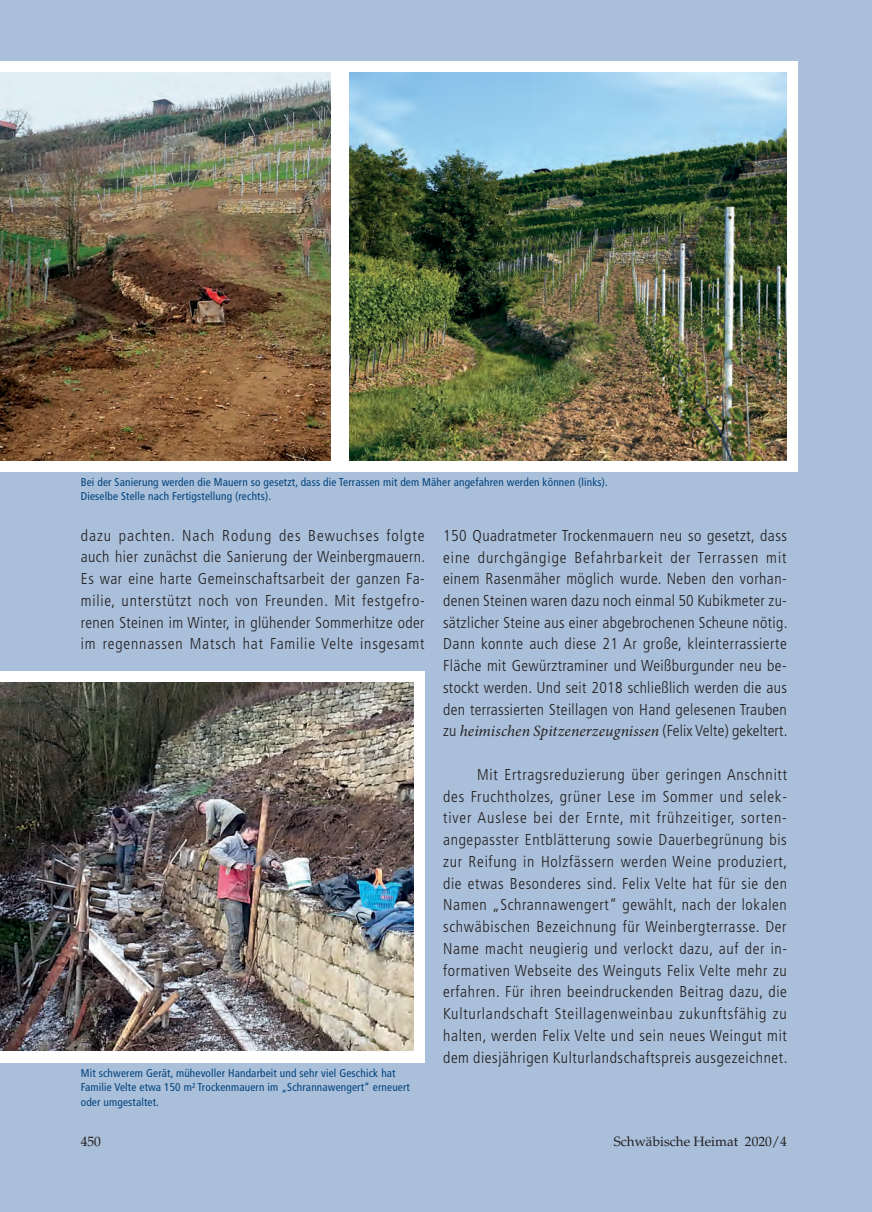
<style>
.page{position:relative;width:872px;height:1212px;background:#aabfda}
.page>*{position:absolute;margin:0;border:0;box-sizing:border-box;transform-origin:0 0}
.t1{font:300 condensed 15.75px/21.8px "Frutiger";letter-spacing:.04em;color:#231f20;text-align:justify}
.t2{font:italic 15.75px "Minion Pro";letter-spacing:.015em;color:#231f20}
.t3{font:13.5px "Palatino";color:#231f20}
.t4{font:condensed 11.25px/14.5px "Frutiger";letter-spacing:.015em;color:#01437c}
.s1{font-family:"Frutiger";font-weight:300;font-style:normal;font-stretch:condensed}
</style>
<div class="page">
<div style="left:0;top:61px;width:797px;height:410px;background:#fff"></div>
<div style="left:0;top:671px;width:424px;height:391px;background:#fff"></div>
<img style="left:0;top:682px;width:413px;height:368px">
<img style="left:350px;top:72px;width:437px;height:389px">
<img style="left:0;top:72px;width:330px;height:388px">
<p class="t4" style="left:81px;top:475px;width:528px">Bei der Sanierung werden die Mauern so gesetzt, dass die Terrassen mit dem Mäher angefahren werden können (links).<br>Dieselbe Stelle nach Fertigstellung (rechts).</p>
<p class="t1" style="left:81px;top:525px;width:346px">dazu pachten. Nach Rodung des Bewuchses folgte auch hier zunächst die Sanierung der Weinbergmauern.<br>Es war eine harte Gemeinschaftsarbeit der ganzen Fa&shy;milie, unterstützt noch von Freunden. Mit festgefro&shy;renen Steinen im Winter, in glühender Sommerhitze oder im regennassen Matsch hat Familie Velte insgesamt</p>
<p class="t4" style="left:81px;top:1066px;width:331px">Mit schwerem Gerät, mühevoller Handarbeit und sehr viel Geschick hat<br>Familie Velte etwa 150 m² Trockenmauern im „Schrannawengert“ erneuert oder umgestaltet.</p>
<p class="t1" style="left:443px;top:525px;width:346px">150 Quadratmeter Trockenmauern neu so gesetzt, dass eine durchgängige Befahrbarkeit der Terrassen mit einem Rasenmäher möglich wurde. Neben den vorhan&shy;denen Steinen waren dazu noch einmal 50 Kubikmeter zu&shy;sätzlicher Steine aus einer abgebrochenen Scheune nötig.<br>Dann konnte auch diese 21 Ar große, kleinterrassierte Fläche mit Gewürztraminer und Weißburgunder neu be&shy;stockt werden. Und seit 2018 schließlich werden die aus den terrassierten Steillagen von Hand gelesenen Trauben</p>
<p class="t2" style="left:443px;top:721px;width:346px"><span class="s1">zu</span> heimischen Spitzenerzeugnissen <span class="s1">(Felix Velte) gekeltert.</span></p>
<p class="t1" style="left:443px;top:764px;width:346px;text-indent:34px">Mit Ertragsreduzierung über geringen Anschnitt des Fruchtholzes, grüner Lese im Sommer und selek&shy;tiver Auslese bei der Ernte, mit frühzeitiger, sorten&shy;angepasster Entblätterung sowie Dauerbegrünung bis zur Reifung in Holzfässern werden Weine produziert, die etwas Besonderes sind. Felix Velte hat für sie den Namen „Schrannawengert“ gewählt, nach der lokalen schwäbischen Bezeichnung für Weinbergterrasse. Der Name macht neugierig und verlockt dazu, auf der in&shy;formativen Webseite des Weinguts Felix Velte mehr zu erfahren. Für ihren beeindruckenden Beitrag dazu, die Kulturlandschaft Steillagenweinbau zukunftsfähig zu halten, werden Felix Velte und sein neues Weingut mit dem diesjährigen Kulturlandschaftspreis ausgezeichnet.</p>
<p class="t3" style="left:81px;top:1133px;width:22px">450</p>
<p class="t3" style="left:613px;top:1133px;width:175px">Schwäbische Heimat 2020/4</p>
</div>
